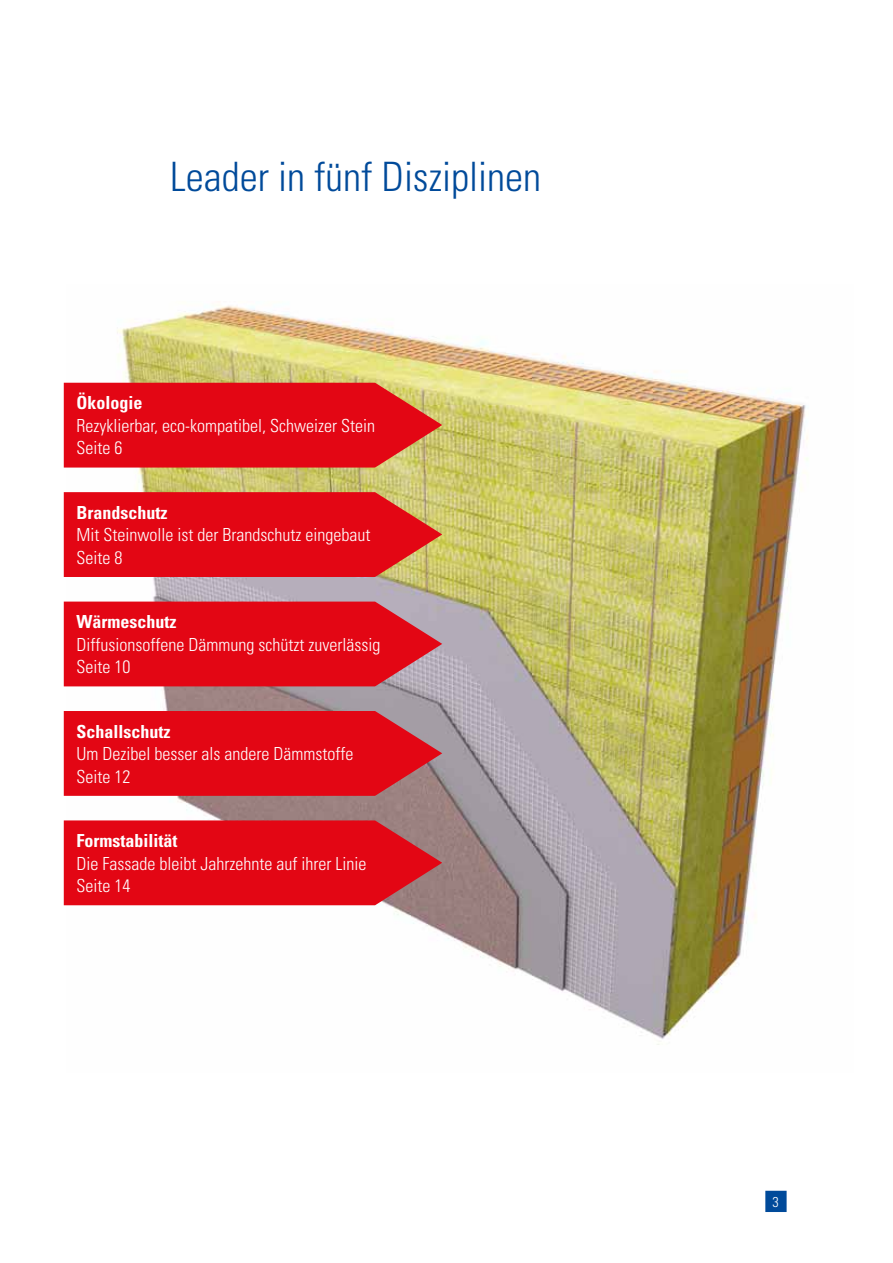
<style>
.page{position:relative;width:893px;height:1263px;background:#fff}
.page>*{position:absolute;margin:0;border:0;box-sizing:border-box;transform-origin:0 0}
.t1{font:300 condensed 40.5px "Univers";color:#004a9a}
.t2{font:300 condensed 18px/22.5px "Univers";color:#fff}
.t3{font:700 condensed 18px "Univers";color:#fff}
.t4{font:300 condensed 14.25px "Univers";color:#fff}
</style>
<div class="page">
<div style="left:766px;top:1191px;width:20px;height:20px;background:#004a9a"></div>
<div style="left:765px;top:1191px;width:22px;height:21px;border:2px solid #004a9a"></div>
<img style="left:66px;top:304px;width:742px;height:741px">
<svg style="left:64px;top:383px;width:378px;height:84px;background:#e1151b"></svg>
<svg style="left:64px;top:492px;width:378px;height:85px;background:#e1171c"></svg>
<svg style="left:64px;top:602px;width:378px;height:84px;background:#df1321"></svg>
<svg style="left:64px;top:711px;width:378px;height:85px;background:#dd121f"></svg>
<svg style="left:64px;top:820px;width:378px;height:85px;background:#dc111e"></svg>
<h1 class="t1" style="left:170px;top:162px;width:373px">Leader in fünf Disziplinen</h1>
<p class="t3" style="left:77px;top:396px;width:68px">Ökologie</p>
<p class="t2" style="left:77px;top:416px;width:300px">Rezyklierbar, eco-kompatibel, Schweizer Stein<br>Seite 6</p>
<p class="t3" style="left:77px;top:506px;width:92px">Brandschutz</p>
<p class="t2" style="left:77px;top:525px;width:295px">Mit Steinwolle ist der Brandschutz eingebaut<br>Seite 8</p>
<p class="t3" style="left:77px;top:615px;width:101px">Wärmeschutz</p>
<p class="t2" style="left:77px;top:635px;width:305px">Diffusionsoffene Dämmung schützt zuverlässig<br>Seite 10</p>
<p class="t3" style="left:77px;top:725px;width:96px">Schallschutz</p>
<p class="t2" style="left:77px;top:744px;width:278px">Um Dezibel besser als andere Dämmstoffe<br>Seite 12</p>
<p class="t3" style="left:77px;top:834px;width:102px">Formstabilität</p>
<p class="t2" style="left:77px;top:854px;width:291px">Die Fassade bleibt Jahrzehnte auf ihrer Linie<br>Seite 14</p>
<p class="t4" style="left:772px;top:1197px;width:8px">3</p>
</div>
